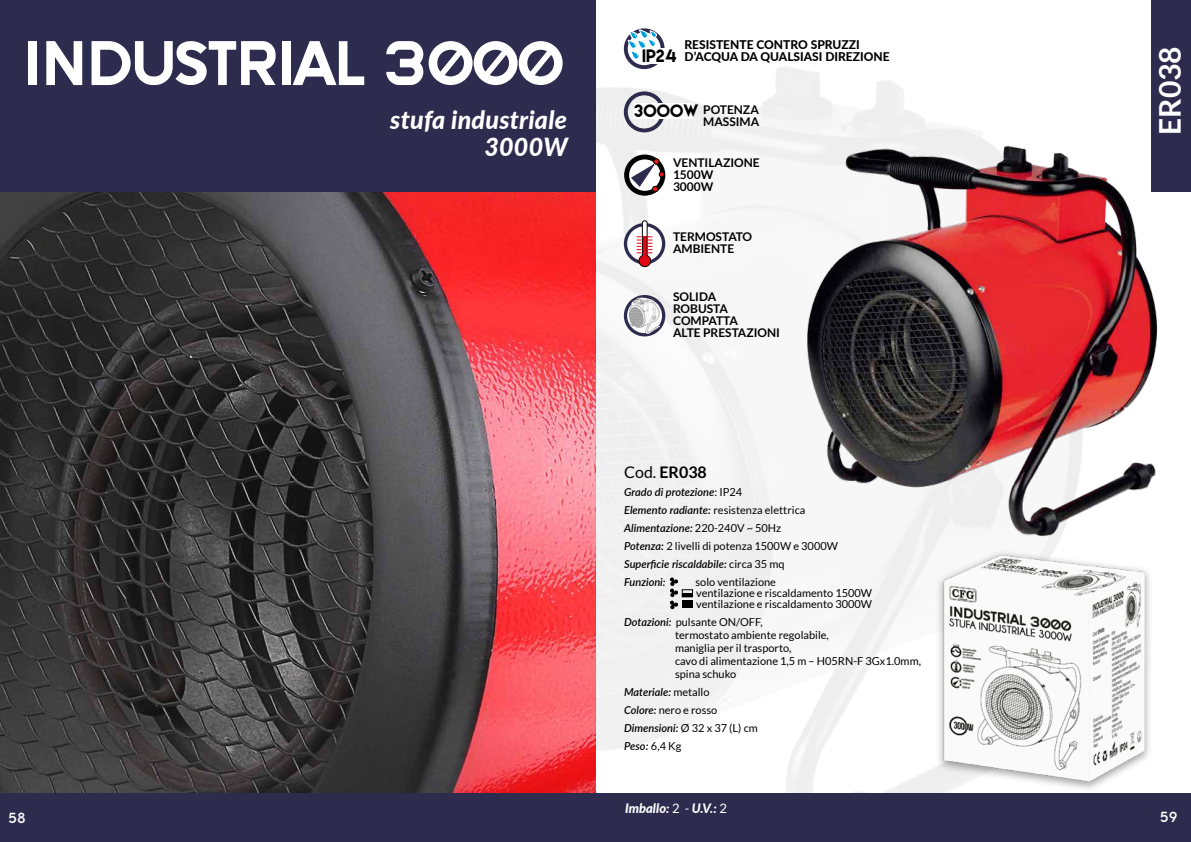
<style>
.page{position:relative;width:1191px;height:842px;background:#fff}
.page>*{position:absolute;margin:0;border:0;box-sizing:border-box;transform-origin:0 0}
.t1{font:700 30px "Lato";color:#fff}
.t2{font:italic 800 25px/27px "Lato";letter-spacing:.01em;color:#fff;text-align:right}
.t3{font:700 16px "Lato";color:#000}
.t4{font:16px "Lemon Milk";color:#000}
.t5{font:italic 800 13px "Lato";color:#fff}
.t6{font:13px "LEMONMILK";color:#fff}
.t7{font:700 12px/12px "Lato";color:#000}
.t8{font:800 12px/12px "Lato";color:#000}
.t9{font:italic 600 11px/18px "Lato";color:#000}
.t10{font:11px/13.2px "Lato";color:#000}
.s1{font-family:"Lemon Milk";font-weight:400;font-size:16px}
.s2{font-weight:400}
.s3{font-weight:400;font-style:normal}
.s4{font-weight:600;font-style:italic}
</style>
<div class="page">
<img style="left:0;top:191px;width:595px;height:603px">
<div style="left:0;top:794px;width:595px;height:48px;background:#2e2c4e"></div>
<div style="left:0;top:0;width:595px;height:191px;background:#2e2c4e"></div>
<img style="left:595px;top:33px;width:539px;height:761px">
<div style="left:595px;top:794px;width:596px;height:48px;background:#2e2c4e"></div>
<div style="left:1151px;top:0;width:40px;height:191px;background:#2e2c4e"></div>
<img style="left:784px;top:128px;width:398px;height:417px">
<div style="left:935px;top:549px;width:217px;height:244px;background:#000;opacity:.36"></div>
<img style="left:932px;top:554px;width:220px;height:232px">
<div style="left:624px;top:91px;width:41px;height:41px;border:4px solid #2e2c4e;border-radius:50%"></div>
<div style="left:633px;top:103px;width:60px;height:16px;background:#fff"></div>
<svg style="left:625px;top:225px;width:38px;height:38px"></svg>
<div style="left:624px;top:223px;width:41px;height:41px;border:3px solid #2e2c4e;border-radius:50%"></div>
<svg style="left:637px;top:220px;width:15px;height:47px"></svg>
<svg style="left:624px;top:154px;width:41px;height:42px"></svg>
<div style="left:624px;top:28px;width:40px;height:41px;border:4px solid #2e2c4e;border-radius:50%"></div>
<svg style="left:595px;top:0;width:62px;height:88px"></svg>
<div style="left:640px;top:48px;width:37px;height:15px;background:#fff"></div>
<svg style="left:625px;top:297px;width:38px;height:38px"></svg>
<div style="left:624px;top:295px;width:41px;height:41px;border:3px solid #2e2c4e;border-radius:50%"></div>
<img style="left:630px;top:297px;width:30px;height:37px">
<svg style="left:28px;top:41px;width:54px;height:44px"></svg>
<svg style="left:92px;top:41px;width:183px;height:44px"></svg>
<div style="left:282px;top:41px;width:9px;height:44px;background:#fff"></div>
<svg style="left:293px;top:41px;width:71px;height:44px"></svg>
<svg style="left:386px;top:41px;width:176px;height:44px"></svg>
<div style="left:682px;top:589px;width:11px;height:8px;border:1px solid #000"></div>
<hr style="left:682px;top:593px;width:10px;height:4px;background:#000">
<svg style="left:669px;top:577px;width:9px;height:32px"></svg>
<div style="left:682px;top:601px;width:10px;height:7px;background:#000"></div>
<p class="t6" style="left:9px;top:809px;width:18px">58</p>
<h2 class="t2" style="left:390px;top:105px;width:179px">stufa industriale<br>3000W</h2>
<h3 class="t4" style="left:643px;top:47px;width:36px">IP24</h3>
<p class="t8" style="left:684px;top:38px;width:207px">RESISTENTE CONTRO SPRUZZI<br>D’ACQUA DA QUALSIASI DIREZIONE</p>
<p class="t7" style="left:634px;top:104px;width:126px;text-align:right"><span class="s1">3000W</span> POTENZA<br>MASSIMA</p>
<p class="t7" style="left:673px;top:156px;width:88px">VENTILAZIONE<br>1500W<br>3000W</p>
<p class="t7" style="left:673px;top:230px;width:81px">TERMOSTATO<br>AMBIENTE</p>
<p class="t7" style="left:673px;top:291px;width:109px">SOLIDA<br>ROBUSTA<br>COMPATTA<br>ALTE PRESTAZIONI</p>
<h3 class="t3" style="left:624px;top:462px;width:84px"><span class="s2">Cod.</span> ER038</h3>
<p class="t9" style="left:624px;top:482px;width:215px">Grado di protezione<span class="s3">: IP24<br></span>Elemento radiante: <span class="s3">resistenza elettrica<br></span>Alimentazione: <span class="s3">220-240V ~ 50Hz<br></span>Potenza: <span class="s3">2 livelli di potenza 1500W e 3000W<br></span>Superficie riscaldabile: <span class="s3">circa 35 mq<br></span>Funzioni:</p>
<p class="t10" style="left:695px;top:576px;width:178px;line-height:11px">solo ventilazione<br>ventilazione e riscaldamento 1500W ventilazione e riscaldamento 3000W</p>
<p class="t10" style="left:675px;top:615px;width:247px;text-indent:-51px"><span class="s4">Dotazioni:</span> pulsante ON/OFF,<br>termostato ambiente regolabile,<br>maniglia per il trasporto,<br>cavo di alimentazione 1,5 m – H05RN-F 3Gx1.0mm, spina schuko</p>
<p class="t9" style="left:624px;top:683px;width:135px">Materiale: <span class="s3">metallo<br></span>Colore: <span class="s3">nero e rosso<br></span>Dimensioni: <span class="s3">Ø 32 x 37 (L) cm<br></span>Peso: <span class="s3">6,4 Kg</span></p>
<p class="t5" style="left:625px;top:799px;width:103px">Imballo: <span class="s3">2 -</span> U.V.: <span class="s3">2</span></p>
<h1 class="t1" style="left:1152px;top:135px;width:91px;rotate:-90deg">ER038</h1>
<p class="t6" style="left:1160px;top:809px;width:19px">59</p>
</div>
